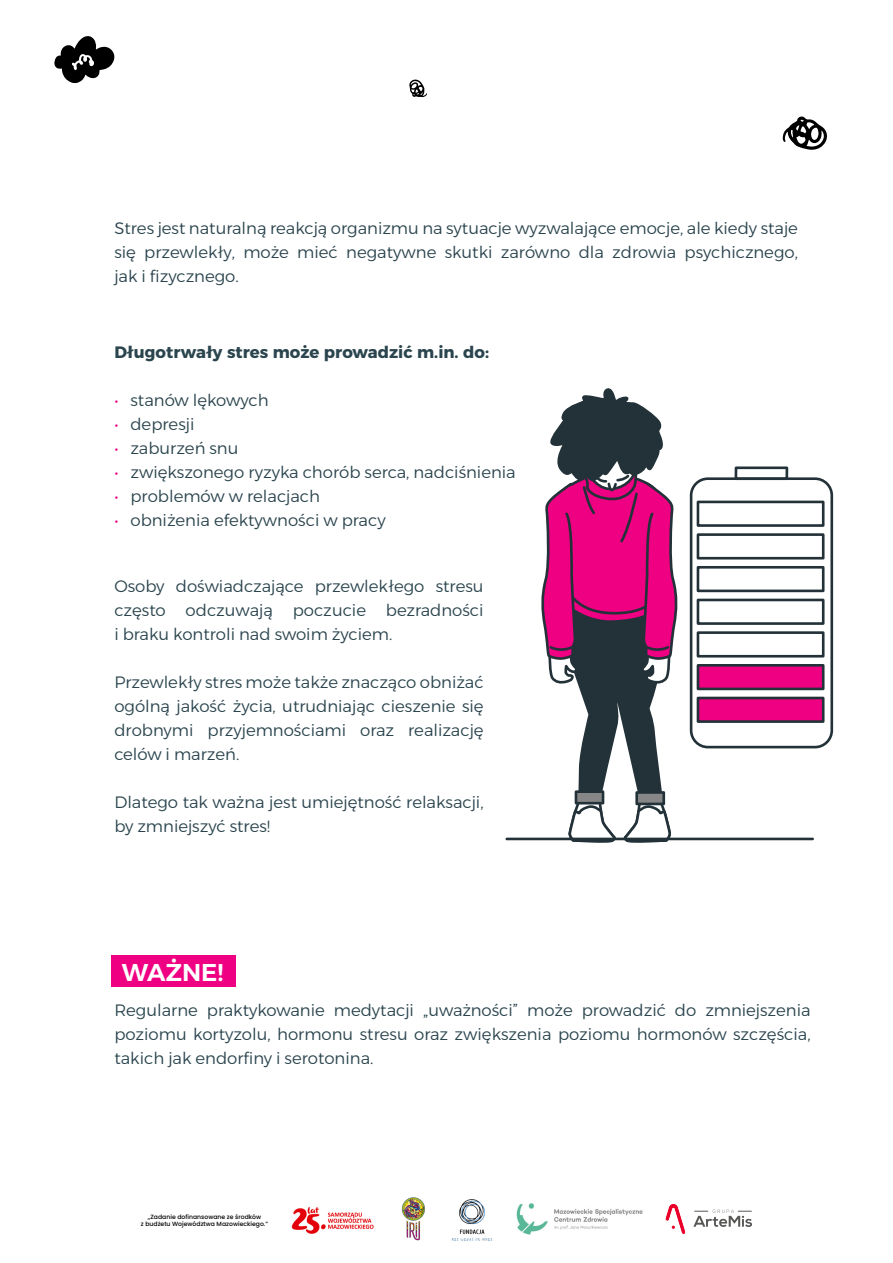
<style>
.page{position:relative;width:893px;height:1263px;background:#fff}
.page>*{position:absolute;margin:0;border:0;box-sizing:border-box;transform-origin:0 0}
.t1{font:600 24.3px "Alexandria";color:#fff}
.t2{font:300 16.5px/24px "Alexandria";color:#2b454e;text-align:justify}
.t3{font:700 16.5px "Alexandria";color:#2b454e}
.t4{font:500 6.15px/7.4px "Poppins";color:#010101;text-align:center}
.s1{color:#ef0083}
</style>
<div class="page">
<svg style="left:783px;top:116px;width:44px;height:34px"></svg>
<svg style="left:409px;top:79px;width:18px;height:18px"></svg>
<svg style="left:54px;top:36px;width:61px;height:47px"></svg>
<img style="left:291px;top:1207px;width:83px;height:27px">
<img style="left:401px;top:1197px;width:24px;height:44px">
<img style="left:451px;top:1199px;width:42px;height:43px">
<img style="left:517px;top:1204px;width:126px;height:30px">
<svg style="left:666px;top:1204px;width:19px;height:30px"></svg>
<svg style="left:693px;top:1209px;width:59px;height:18px"></svg>
<div style="left:112px;top:955px;width:124px;height:32px;background:#ef0083"></div>
<div style="left:690px;top:477px;width:143px;height:271px;border:3px solid #233239;border-radius:17px"></div>
<div style="left:735px;top:466px;width:53px;height:14px;border:3px solid #233239"></div>
<div style="left:697px;top:501px;width:127px;height:26px;border:3px solid #233239"></div>
<div style="left:697px;top:533px;width:127px;height:26px;border:3px solid #233239"></div>
<div style="left:697px;top:566px;width:127px;height:26px;border:3px solid #233239"></div>
<div style="left:697px;top:599px;width:127px;height:26px;border:3px solid #233239"></div>
<div style="left:697px;top:631px;width:127px;height:26px;border:3px solid #233239"></div>
<div style="left:697px;top:664px;width:127px;height:26px;background:#ef0083;border:3px solid #233239"></div>
<div style="left:697px;top:697px;width:127px;height:26px;background:#ef0083;border:3px solid #233239"></div>
<svg style="left:538px;top:388px;width:142px;height:455px"></svg>
<hr style="left:507px;top:838px;width:306px;height:2px;background:#233239">
<p class="t2" style="left:114px;top:216px;width:685px">Stres jest naturalną reakcją organizmu na sytuacje wyzwalające emocje, ale kiedy staje się przewlekły, może mieć negatywne skutki zarówno dla zdrowia psychicznego, jak i fizycznego.</p>
<p class="t3" style="left:114px;top:342px;width:376px">Długotrwały stres może prowadzić m.in. do:</p>
<p class="t2" style="left:114px;top:388px;width:156px"><span class="s1">•</span> stanów lękowych</p>
<p class="t2" style="left:114px;top:412px;width:82px"><span class="s1">•</span> depresji</p>
<p class="t2" style="left:114px;top:436px;width:126px"><span class="s1">•</span> zaburzeń snu</p>
<p class="t2" style="left:114px;top:460px;width:403px"><span class="s1">•</span> zwiększonego ryzyka chorób serca, nadciśnienia</p>
<p class="t2" style="left:114px;top:484px;width:207px"><span class="s1">•</span> problemów w relacjach</p>
<p class="t2" style="left:114px;top:508px;width:273px"><span class="s1">•</span> obniżenia efektywności w pracy</p>
<p class="t2" style="left:114px;top:574px;width:371px">Osoby doświadczające przewlekłego stresu często odczuwają poczucie bezradności i braku kontroli nad swoim życiem.</p>
<p class="t2" style="left:114px;top:670px;width:371px">Przewlekły stres może także znacząco obniżać ogólną jakość życia, utrudniając cieszenie się drobnymi przyjemnościami oraz realizację celów i marzeń.</p>
<p class="t2" style="left:114px;top:790px;width:371px">Dlatego tak ważna jest umiejętność relaksacji, by zmniejszyć stres!</p>
<h1 class="t1" style="left:122px;top:958px;width:103px">WAŻNE!</h1>
<p class="t2" style="left:114px;top:998px;width:698px">Regularne praktykowanie medytacji „uważności” może prowadzić do zmniejszenia poziomu kortyzolu, hormonu stresu oraz zwiększenia poziomu hormonów szczęścia, takich jak endorfiny i serotonina.</p>
<p class="t4" style="left:141px;top:1213px;width:129px">„Zadanie dofinansowane ze środków<br>z budżetu Województwa Mazowieckiego.”</p>
</div>
